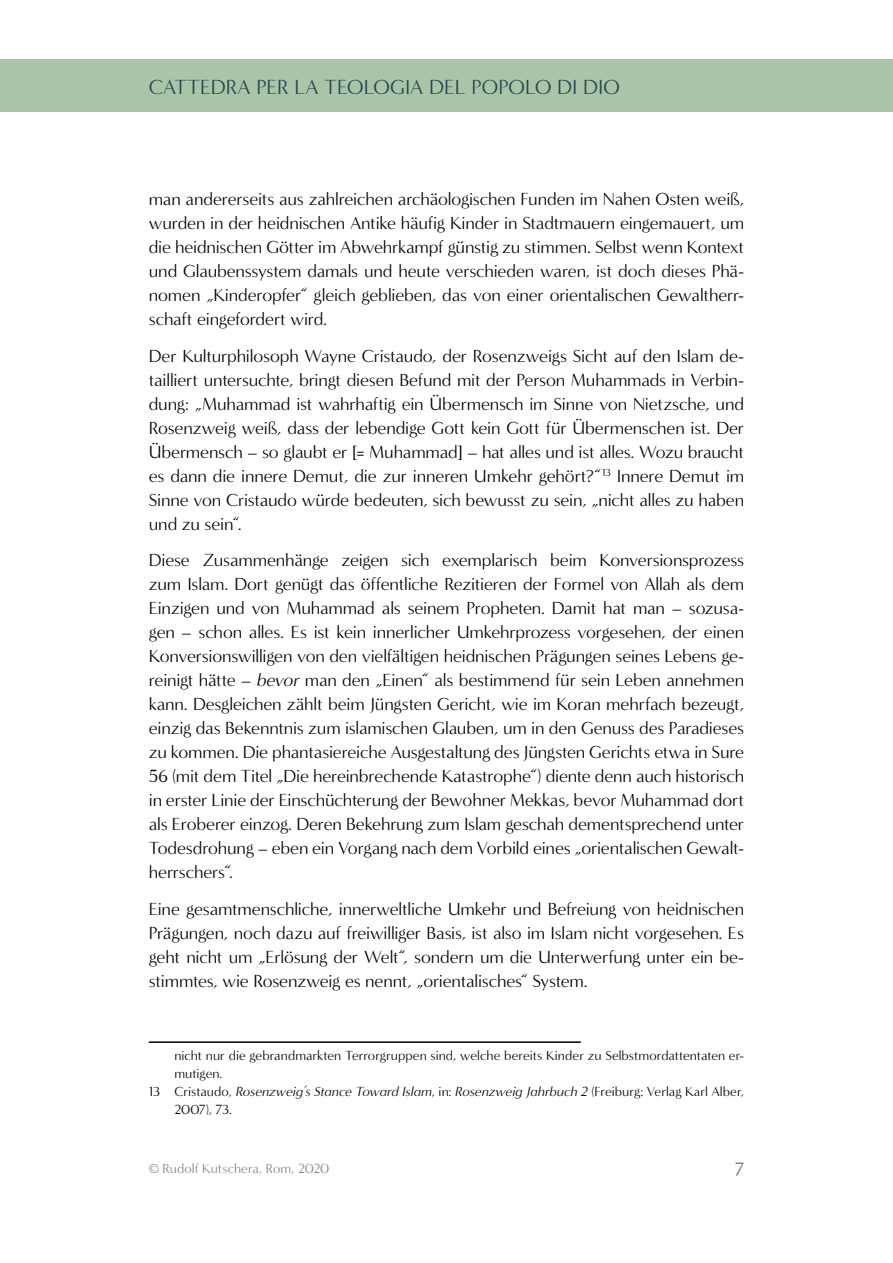
<style>
.page{position:relative;width:893px;height:1263px;background:#fff}
.page>*{position:absolute;margin:0;border:0;box-sizing:border-box;transform-origin:0 0}
.t1{font:21px "Minerva Modern";color:#20484b}
.t2{font:18px/24px "Minerva Modern";letter-spacing:-.015em;color:#000;text-align:justify}
.t3{font:18px "Minerva Modern";color:#808285}
.t4{font:13.5px "Minerva Modern";letter-spacing:-.005em;color:#000}
.t5{font:italic 13.5px "Minerva Modern";letter-spacing:-.005em;color:#000}
.t6{font:13.5px "Minerva Modern";letter-spacing:-.01em;color:#808285}
.s1{font-style:italic}
.s2{font-style:normal}
</style>
<div class="page">
<div style="left:0;top:60px;width:893px;height:52px;background:#aac4aa"></div>
<hr style="left:149px;top:1041px;width:432px;height:2px;background:#000">
<p class="t1" style="left:149px;top:74px;width:473px">cattedra per la teologia del popolo di dio</p>
<p class="t2" style="left:149px;top:187px;width:597px">man andererseits aus zahlreichen archäologischen Funden im Nahen Osten weiß, wurden in der heidnischen Antike häufig Kinder in Stadtmauern eingemauert, um die heidnischen Götter im Abwehrkampf günstig zu stimmen. Selbst wenn Kontext und Glaubenssystem damals und heute verschieden waren, ist doch dieses Phä&shy;nomen „Kinderopfer“ gleich geblieben, das von einer orientalischen Gewaltherr&shy;schaft eingefordert wird.</p>
<p class="t2" style="left:149px;top:344px;width:597px">Der Kulturphilosoph Wayne Cristaudo, der Rosenzweigs Sicht auf den Islam de&shy;tailliert untersuchte, bringt diesen Befund mit der Person Muhammads in Verbin&shy;dung: „Muhammad ist wahrhaftig ein Übermensch im Sinne von Nietzsche, und Rosenzweig weiß, dass der lebendige Gott kein Gott für Übermenschen ist. Der Übermensch – so glaubt er [= Muhammad] – hat alles und ist alles. Wozu braucht es dann die innere Demut, die zur inneren Umkehr gehört?“<sup>13</sup> Innere Demut im Sinne von Cristaudo würde bedeuten, sich bewusst zu sein, „nicht alles zu haben und zu sein“.</p>
<p class="t2" style="left:149px;top:548px;width:597px">Diese Zusammenhänge zeigen sich exemplarisch beim Konversionsprozess zum Islam. Dort genügt das öffentliche Rezitieren der Formel von Allah als dem Einzigen und von Muhammad als seinem Propheten. Damit hat man – sozusa&shy;gen – schon alles. Es ist kein innerlicher Umkehrprozess vorgesehen, der einen Konversionswilligen von den vielfältigen heidnischen Prägungen seines Lebens ge&shy;reinigt hätte – <span class="s1">bevor</span> man den „Einen“ als bestimmend für sein Leben annehmen kann. Desgleichen zählt beim Jüngsten Gericht, wie im Koran mehrfach bezeugt, einzig das Bekenntnis zum islamischen Glauben, um in den Genuss des Paradieses zu kommen. Die phantasiereiche Ausgestaltung des Jüngsten Gerichts etwa in Sure 56 (mit dem Titel „Die hereinbrechende Katastrophe“) diente denn auch historisch in erster Linie der Einschüchterung der Bewohner Mekkas, bevor Muhammad dort als Eroberer einzog. Deren Bekehrung zum Islam geschah dementsprechend unter Todesdrohung – eben ein Vorgang nach dem Vorbild eines „orientalischen Gewalt&shy;herrschers“.</p>
<p class="t2" style="left:149px;top:897px;width:597px">Eine gesamtmenschliche, innerweltliche Umkehr und Befreiung von heidnischen Prägungen, noch dazu auf freiwilliger Basis, ist also im Islam nicht vorgesehen. Es geht nicht um „Erlösung der Welt“, sondern um die Unterwerfung unter ein be&shy;stimmtes, wie Rosenzweig es nennt, „orientalisches“ System.</p>
<p class="t4" style="left:174px;top:1048px;width:571px">nicht nur die gebrandmarkten Terrorgruppen sind, welche bereits Kinder zu Selbstmordattentaten er-</p>
<p class="t4" style="left:174px;top:1066px;width:50px">mutigen.</p>
<p class="t5" style="left:149px;top:1084px;width:597px"><span class="s2">13 Cristaudo,</span> Rosenzweig’s Stance Toward Islam<span class="s2">, in:</span> Rosenzweig Jahrbuch 2 <span class="s2">(Freiburg: Verlag Karl Alber,</span></p>
<p class="t4" style="left:174px;top:1102px;width:59px">2007), 73.</p>
<p class="t6" style="left:149px;top:1161px;width:182px">© Rudolf Kutschera, Rom, 2020</p>
<p class="t3" style="left:735px;top:1159px;width:10px">7</p>
</div>
